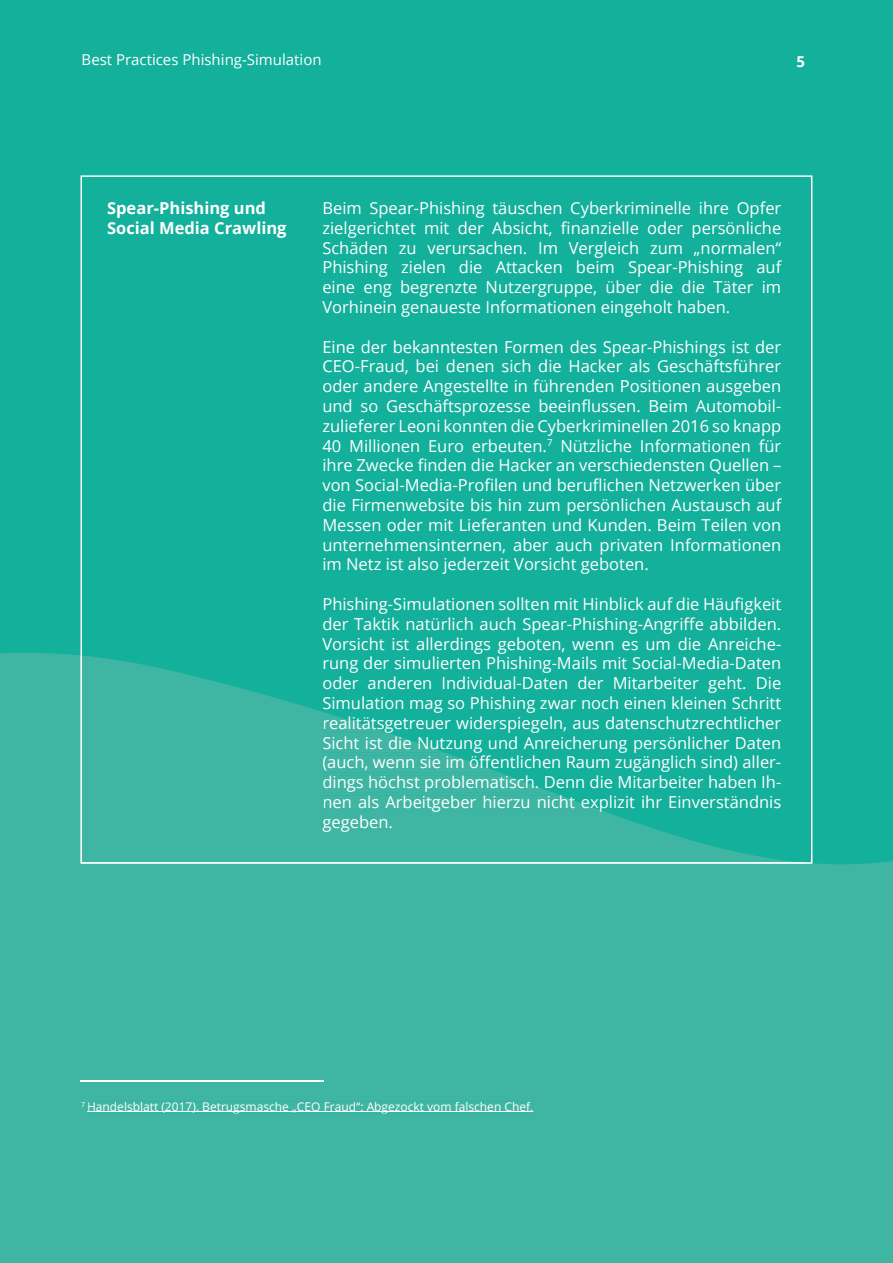
<style>
.page{position:relative;width:893px;height:1263px;background:#13b09b}
.page>*{position:absolute;margin:0;border:0;box-sizing:border-box;transform-origin:0 0}
.t1{font:16.5px/19.8px "Open Sans";color:#fff;text-align:justify}
.t2{font:700 16.5px/19.8px "Open Sans";color:#fff}
.t3{font:15px "Open Sans";color:#fff}
.t4{font:700 15px "Open Sans";color:#fff}
.t5{font:12px "Open Sans";color:#fff}
</style>
<div class="page">
<svg style="left:81px;top:175px;width:731px;height:478px"></svg>
<div style="left:0;top:653px;width:893px;height:610px;background:#3eb6a3"></div>
<svg style="left:81px;top:655px;width:731px;height:209px;fill:#3cb5a2"></svg>
<svg style="left:82px;top:1101px;width:451px;height:12px;background:#3db5a2"></svg>
<hr style="left:88px;top:1111px;width:444px;height:1px;background:#fff">
<hr style="left:81px;top:1080px;width:243px;height:1px;background:#fff">
<p class="t3" style="left:82px;top:50px;width:241px">Best Practices Phishing-Simulation</p>
<p class="t4" style="left:796px;top:51px;width:10px">5</p>
<p class="t2" style="left:107px;top:198px;width:181px">Spear-Phishing und<br>Social Media Crawling</p>
<p class="t1" style="left:322px;top:198px;width:460px">Beim Spear-Phishing täuschen Cyberkriminelle ihre Opfer zielgerichtet mit der Absicht, finanzielle oder persönliche Schäden zu verursachen. Im Vergleich zum „normalen“ Phishing zielen die Attacken beim Spear-Phishing auf eine eng begrenzte Nutzergruppe, über die die Täter im Vorhinein genaueste Informationen eingeholt haben.</p>
<p class="t1" style="left:322px;top:336px;width:460px">Eine der bekanntesten Formen des Spear-Phishings ist der CEO-Fraud, bei denen sich die Hacker als Geschäftsführer oder andere Angestellte in führenden Positionen ausgeben und so Geschäftsprozesse beeinflussen. Beim Automobil&shy;zulieferer Leoni konnten die Cyberkriminellen 2016 so knapp 40 Millionen Euro erbeuten.<sup>7</sup> Nützliche Informationen für ihre Zwecke finden die Hacker an verschiedensten Quellen – von Social-Media-Profilen und beruflichen Netzwerken über die Firmenwebsite bis hin zum persönlichen Austausch auf Messen oder mit Lieferanten und Kunden. Beim Teilen von unternehmensinternen, aber auch privaten Informationen im Netz ist also jederzeit Vorsicht geboten.</p>
<p class="t1" style="left:322px;top:594px;width:460px">Phishing-Simulationen sollten mit Hinblick auf die Häufigkeit der Taktik natürlich auch Spear-Phishing-Angriffe abbilden.<br>Vorsicht ist allerdings geboten, wenn es um die Anreiche&shy;rung der simulierten Phishing-Mails mit Social-Media-Daten oder anderen Individual-Daten der Mitarbeiter geht. Die</p>
<p class="t1" style="left:322px;top:693px;width:460px">Simulation mag so Phishing zwar noch einen kleinen Schritt realitätsgetreuer widerspiegeln, aus datenschutzrechtlicher Sicht ist die Nutzung und Anreicherung persönlicher Daten (auch, wenn sie im öffentlichen Raum zugänglich sind) aller&shy;dings höchst problematisch. Denn die Mitarbeiter haben Ih&shy;nen als Arbeitgeber hierzu nicht explizit ihr Einverständnis gegeben.</p>
<p class="t1" style="left:479px;top:752px;width:7px">f</p>
<p class="t5" style="left:81px;top:1098px;width:454px"><sup>7</sup> Handelsblatt (2017). Betrugsmasche „CEO Fraud“: Abgezockt vom falschen Chef.</p>
</div>
